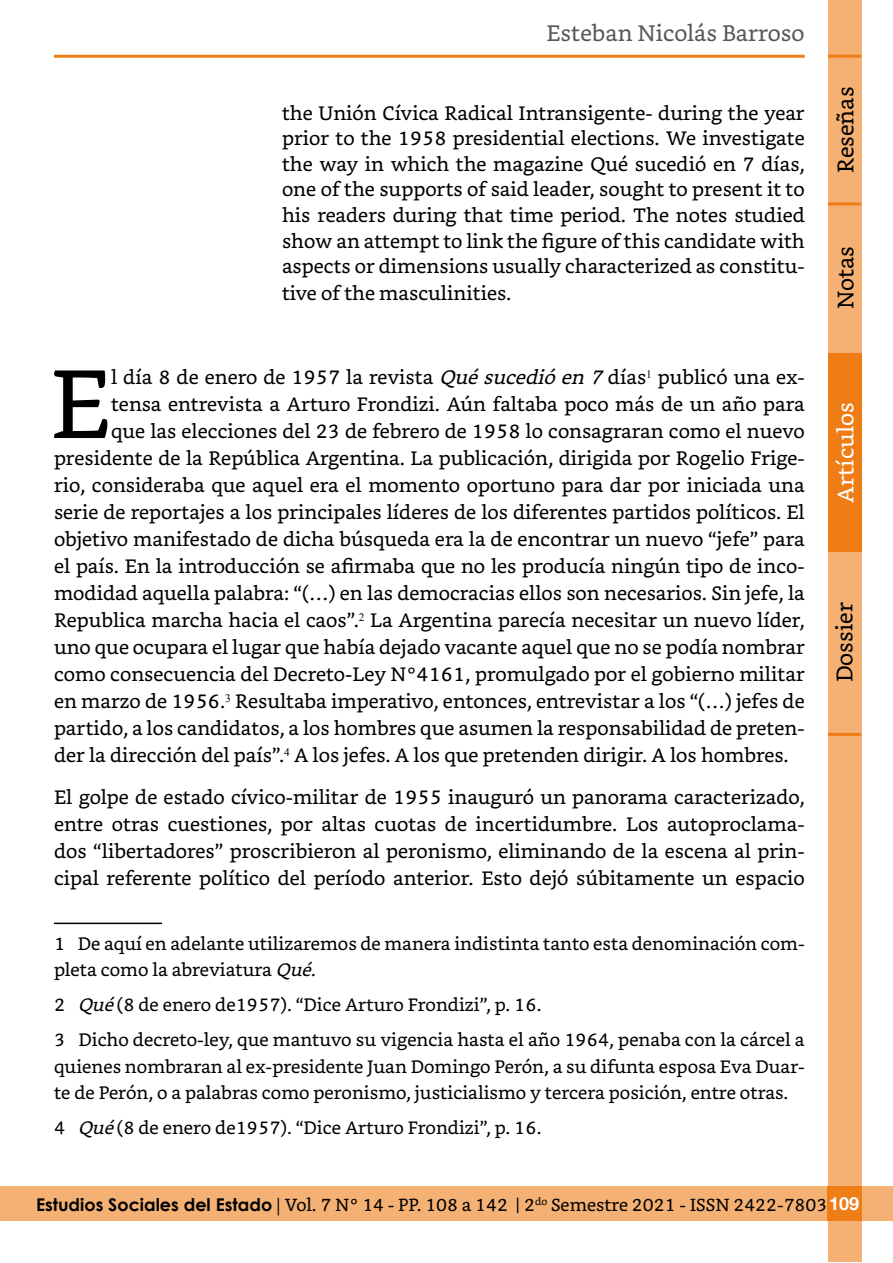
<style>
.page{position:relative;width:893px;height:1263px;background:#fff}
.page>*{position:absolute;margin:0;border:0;box-sizing:border-box;transform-origin:0 0}
.Cuerpo{font:97.35px "Bookerly";color:#000}
.t1{font:22.5px "Bookerly";color:#58595b}
.t2{font:22.5px "Bookerly";color:#000}
.t3{font:22.5px "Bookerly";color:#fff}
.Cuerpo-2{font:19.5px/25.7px "Bookerly";color:#000;text-align:justify}
.Notas_al_pie{font:18px/26.2px "Bookerly";color:#000}
.t4{font:17.55px "Bookerly";color:#000}
.s1{font-style:italic}
.s2{font-family:"Century Gothic";font-weight:700}
.s3{font-family:"Minion Pro"}
.s4{font-family:"Helvetica Neue";font-weight:700;font-size:18px;color:#fff}
</style>
<div class="page">
<div style="left:0;top:1187px;width:893px;height:34px;background:#f5b173"></div>
<div style="left:828px;top:0;width:33px;height:1261px;background:#f5b173"></div>
<div style="left:828px;top:353px;width:33px;height:199px;background:#ef7d16"></div>
<hr style="left:828px;top:202px;width:33px;height:3px;background:#ef7d16">
<hr style="left:828px;top:733px;width:33px;height:3px;background:#ef7d16">
<div style="left:827px;top:1187px;width:34px;height:34px;background:#ef7d16"></div>
<hr style="left:54px;top:55px;width:751px;height:3px;background:#ef7d16">
<hr style="left:828px;top:55px;width:33px;height:3px;background:#ef7d16">
<hr style="left:0;top:1188px;width:1px;height:34px;background:#f5b173">
<hr style="left:54px;top:923px;width:108px;height:1px;background:#000">
<p class="t1" style="left:547px;top:20px;width:260px">Esteban Nicolás Barroso</p>
<p class="Cuerpo-2" style="left:282px;top:100px;width:524px">the Unión Cívica Radical Intransigente- during the year prior to the 1958 presidential elections. We investigate the way in which the magazine Qué sucedió en 7 días, one of the supports of said leader, sought to present it to his readers during that time period. The notes studied show an attempt to link the figure of this candidate with aspects or dimensions usually characterized as constitu&shy;tive of the masculinities.</p>
<p class="Cuerpo" style="left:50px;top:347px;width:62px">E</p>
<p class="Cuerpo-2" style="left:111px;top:364px;width:695px">l día 8 de enero de 1957 la revista <span class="s1">Quésucedióen7</span>días<sup>1</sup> publicó una ex-</p>
<p class="Cuerpo-2" style="left:111px;top:391px;width:695px">tensa entrevista a Arturo Frondizi. Aún faltaba poco más de un año para</p>
<p class="Cuerpo-2" style="left:111px;top:418px;width:695px">que las elecciones del 23 de febrero de 1958 lo consagraran como el nuevo</p>
<p class="Cuerpo-2" style="left:54px;top:445px;width:752px">presidente de la República Argentina. La publicación, dirigida por Rogelio Frige-</p>
<p class="Cuerpo-2" style="left:54px;top:472px;width:752px">rio, consideraba que aquel era el momento oportuno para dar por iniciada una</p>
<p class="Cuerpo-2" style="left:54px;top:499px;width:752px">serie de reportajes a los principales líderes de los diferentes partidos políticos. El</p>
<p class="Cuerpo-2" style="left:54px;top:526px;width:752px">objetivo manifestado de dicha búsqueda era la de encontrar un nuevo “jefe” para</p>
<p class="Cuerpo-2" style="left:54px;top:553px;width:752px">el país. En la introducción se afirmaba que no les producía ningún tipo de inco-</p>
<p class="Cuerpo-2" style="left:54px;top:580px;width:752px">modidad aquella palabra: “(…) en las democracias ellos son necesarios. Sin jefe, la</p>
<p class="Cuerpo-2" style="left:54px;top:607px;width:752px">Republica marcha hacia el caos”.<sup>2</sup> La Argentina parecía necesitar un nuevo líder,</p>
<p class="Cuerpo-2" style="left:54px;top:634px;width:752px">uno que ocupara el lugar que había dejado vacante aquel que no se podía nombrar</p>
<p class="Cuerpo-2" style="left:54px;top:661px;width:752px">como consecuencia del Decreto-Ley N°4161, promulgado por el gobierno militar</p>
<p class="Cuerpo-2" style="left:54px;top:688px;width:752px">en marzo de 1956.<sup>3</sup> Resultaba imperativo, entonces, entrevistar a los “(…) jefes de</p>
<p class="Cuerpo-2" style="left:54px;top:715px;width:752px">partido, a los candidatos, a los hombres que asumen la responsabilidad de preten-</p>
<p class="Cuerpo-2" style="left:54px;top:742px;width:736px">der la dirección del país”.<sup>4</sup> A los jefes. A los que pretenden dirigir. A los hombres.</p>
<p class="Cuerpo-2" style="left:54px;top:784px;width:752px;line-height:27px">El golpe de estado cívico-militar de 1955 inauguró un panorama caracterizado, entre otras cuestiones, por altas cuotas de incertidumbre. Los autoproclama&shy;dos “libertadores” proscribieron al peronismo, eliminando de la escena al prin&shy;cipal referente político del período anterior. Esto dejó súbitamente un espacio</p>
<p class="Notas_al_pie" style="left:54px;top:930px;width:752px">1 De aquí en adelante utilizaremos de manera indistinta tanto esta denominación com&shy;pleta como la abreviatura <span class="s1">Qué.</span></p>
<p class="Notas_al_pie" style="left:54px;top:992px;width:489px">2 <span class="s1">Qué</span>(8 de enero de1957). “Dice Arturo Frondizi”, p. 16.</p>
<p class="Notas_al_pie" style="left:54px;top:1027px;width:752px;text-align:justify">3 Dicho decreto-ley, que mantuvo su vigencia hasta el año 1964, penaba con la cárcel a quienes nombraran al ex-presidente Juan Domingo Perón, a su difunta esposa Eva Duar&shy;te de Perón, o a palabras como peronismo, justicialismo y tercera posición, entre otras.</p>
<p class="Notas_al_pie" style="left:54px;top:1115px;width:489px">4 <span class="s1">Qué</span>(8 de enero de1957). “Dice Arturo Frondizi”, p. 16.</p>
<p class="t2" style="left:833px;top:173px;width:88px;rotate:-90deg">Reseñas</p>
<p class="t2" style="left:833px;top:309px;width:65px;rotate:-90deg">Notas</p>
<p class="t3" style="left:833px;top:503px;width:102px;rotate:-90deg">Artículos</p>
<p class="t2" style="left:832px;top:682px;width:82px;rotate:-90deg">Dossier</p>
<p class="t4" style="left:36px;top:1194px;width:825px"><span class="s2">Estudios Sociales del Estado</span> <span class="s3">|</span> Vol. 7 N° 14 - PP. 108 a 142 | 2<sup>do</sup> Semestre 2021 - ISSN 2422-7803<span class="s4">109</span></p>
</div>
